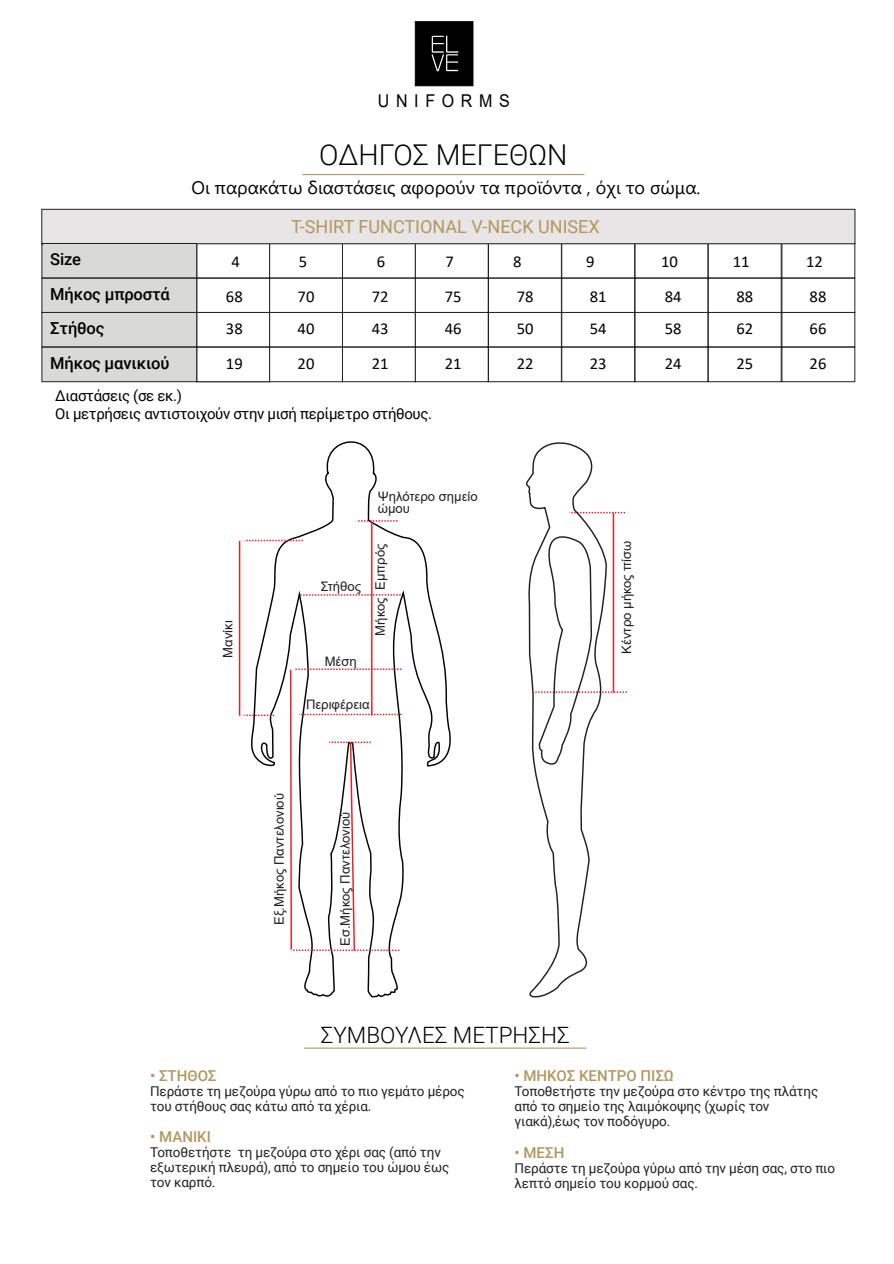
<style>
.page{position:relative;width:894px;height:1264px;background:#fff}
.page>*{position:absolute;margin:0;border:0;box-sizing:border-box;transform-origin:0 0}
.t1{font:300 28.65px "Roboto";color:#000}
.t2{font:300 22.5px "Roboto";color:#000}
.t3{font:18px "Segoe UI";color:#000}
.t4{font:18px "Roboto";color:#b4975d}
.t5{font:17.7px "Arial";letter-spacing:.415em;color:#000;scale:.9 1}
.t6{font:16.5px "Calibri";color:#000}
.t7{font:500 16.5px/34.5px "Roboto";letter-spacing:-.01em;color:#000}
.t8{font:15px/18px "Roboto";letter-spacing:-.02em;color:#000}
.t9{font:500 15px "Roboto";color:#b4975d}
.t10{font:13.5px/15px "Roboto";letter-spacing:-.01em;color:#231f20}
.t11{font:13.05px/11.7px "Arial";color:#231f20}
</style>
<div class="page">
<div style="left:196px;top:278px;width:74px;height:35px;background:#fff;border:1px solid #231f20"></div>
<div style="left:269px;top:278px;width:74px;height:35px;background:#fff;border:1px solid #231f20"></div>
<div style="left:342px;top:278px;width:73px;height:35px;background:#fff;border:1px solid #231f20"></div>
<div style="left:415px;top:278px;width:73px;height:35px;background:#fff;border:1px solid #231f20"></div>
<div style="left:196px;top:312px;width:74px;height:35px;background:#fff;border:1px solid #231f20"></div>
<div style="left:269px;top:312px;width:74px;height:35px;background:#fff;border:1px solid #231f20"></div>
<div style="left:342px;top:312px;width:73px;height:35px;background:#fff;border:1px solid #231f20"></div>
<div style="left:415px;top:312px;width:73px;height:35px;background:#fff;border:1px solid #231f20"></div>
<div style="left:196px;top:347px;width:74px;height:35px;background:#fff;border:1px solid #231f20"></div>
<div style="left:269px;top:347px;width:74px;height:35px;background:#fff;border:1px solid #231f20"></div>
<div style="left:342px;top:347px;width:73px;height:35px;background:#fff;border:1px solid #231f20"></div>
<div style="left:415px;top:347px;width:73px;height:35px;background:#fff;border:1px solid #231f20"></div>
<div style="left:488px;top:278px;width:73px;height:35px;background:#fff;border:1px solid #231f20"></div>
<div style="left:488px;top:312px;width:73px;height:35px;background:#fff;border:1px solid #231f20"></div>
<div style="left:488px;top:347px;width:73px;height:35px;background:#fff;border:1px solid #231f20"></div>
<div style="left:561px;top:278px;width:73px;height:35px;background:#fff;border:1px solid #231f20"></div>
<div style="left:561px;top:312px;width:73px;height:35px;background:#fff;border:1px solid #231f20"></div>
<div style="left:561px;top:347px;width:73px;height:35px;background:#fff;border:1px solid #231f20"></div>
<div style="left:634px;top:278px;width:74px;height:35px;background:#fff;border:1px solid #231f20"></div>
<div style="left:634px;top:312px;width:74px;height:35px;background:#fff;border:1px solid #231f20"></div>
<div style="left:634px;top:347px;width:74px;height:35px;background:#fff;border:1px solid #231f20"></div>
<div style="left:707px;top:278px;width:74px;height:35px;background:#fff;border:1px solid #231f20"></div>
<div style="left:707px;top:312px;width:74px;height:35px;background:#fff;border:1px solid #231f20"></div>
<div style="left:707px;top:347px;width:74px;height:35px;background:#fff;border:1px solid #231f20"></div>
<div style="left:781px;top:278px;width:73px;height:35px;background:#fff;border:1px solid #231f20"></div>
<div style="left:781px;top:312px;width:73px;height:35px;background:#fff;border:1px solid #231f20"></div>
<div style="left:781px;top:347px;width:73px;height:35px;background:#fff;border:1px solid #231f20"></div>
<div style="left:415px;top:22px;width:58px;height:64px;background:#000;border:1px solid #000"></div>
<svg style="left:431px;top:36px;width:27px;height:35px"></svg>
<hr style="left:612px;top:512px;width:2px;height:180px;background:#ed1c24">
<svg style="left:607px;top:512px;width:18px;height:1px"></svg>
<svg style="left:246px;top:441px;width:205px;height:557px"></svg>
<svg style="left:300px;top:594px;width:102px;height:1px"></svg>
<svg style="left:244px;top:714px;width:30px;height:2px"></svg>
<svg style="left:244px;top:539px;width:59px;height:2px"></svg>
<hr style="left:239px;top:541px;width:1px;height:174px;background:#ed1c24">
<svg style="left:358px;top:520px;width:40px;height:1px"></svg>
<hr style="left:371px;top:521px;width:1px;height:194px;background:#ed1c24">
<svg style="left:525px;top:442px;width:82px;height:555px"></svg>
<svg style="left:535px;top:521px;width:91px;height:246px"></svg>
<svg style="left:289px;top:668px;width:112px;height:284px"></svg>
<hr style="left:302px;top:174px;width:282px;height:1px;background:#b4975d">
<hr style="left:304px;top:1047px;width:282px;height:1px;background:#b4975d">
<div style="left:41px;top:209px;width:814px;height:35px;background:#e7e5e5;border:1px solid #231f20"></div>
<div style="left:41px;top:243px;width:156px;height:35px;background:#d9d9d8;border:1px solid #231f20"></div>
<div style="left:41px;top:278px;width:156px;height:35px;background:#d9d9d8;border:1px solid #231f20"></div>
<div style="left:41px;top:312px;width:156px;height:35px;background:#d9d9d8;border:1px solid #231f20"></div>
<div style="left:41px;top:347px;width:156px;height:35px;background:#d9d9d8;border:1px solid #231f20"></div>
<h3 class="t5" style="left:378px;top:89px;width:148px">UNIFORMS</h3>
<h1 class="t1" style="left:319px;top:135px;width:250px">O∆ΗΓΟΣ ΜΕΓΕΘΩΝ</h1>
<h3 class="t3" style="left:191px;top:171px;width:510px">Οι παρακάτω διαστάσεις αφορούν τα προϊόντα , όχι το σώμα.</h3>
<p class="t7" style="left:50px;top:241px;width:121px">Size<br>Μήκος μπροστά<br>Στήθος<br>Μήκος μανικιού</p>
<h3 class="t4" style="left:291px;top:214px;width:310px">T-SHIRT FUNCTIONAL V-NECK UNISEX</h3>
<p class="t6" style="left:231px;top:249px;width:10px">4</p>
<p class="t6" style="left:299px;top:249px;width:10px">5</p>
<p class="t6" style="left:376px;top:249px;width:10px">6</p>
<p class="t6" style="left:445px;top:249px;width:10px">7</p>
<p class="t6" style="left:513px;top:249px;width:10px">8</p>
<p class="t6" style="left:586px;top:249px;width:10px">9</p>
<p class="t6" style="left:661px;top:249px;width:18px">10</p>
<p class="t6" style="left:732px;top:249px;width:18px">11</p>
<p class="t6" style="left:805px;top:249px;width:18px">12</p>
<p class="t6" style="left:226px;top:285px;width:18px">68</p>
<p class="t6" style="left:297px;top:285px;width:18px">70</p>
<p class="t6" style="left:372px;top:285px;width:18px">72</p>
<p class="t6" style="left:444px;top:285px;width:18px">75</p>
<p class="t6" style="left:516px;top:285px;width:18px">78</p>
<p class="t6" style="left:589px;top:285px;width:18px">81</p>
<p class="t6" style="left:664px;top:285px;width:18px">84</p>
<p class="t6" style="left:736px;top:285px;width:18px">88</p>
<p class="t6" style="left:809px;top:285px;width:18px">88</p>
<p class="t6" style="left:226px;top:317px;width:18px">38</p>
<p class="t6" style="left:297px;top:317px;width:18px">40</p>
<p class="t6" style="left:372px;top:317px;width:18px">43</p>
<p class="t6" style="left:444px;top:317px;width:18px">46</p>
<p class="t6" style="left:516px;top:317px;width:18px">50</p>
<p class="t6" style="left:589px;top:317px;width:18px">54</p>
<p class="t6" style="left:664px;top:317px;width:18px">58</p>
<p class="t6" style="left:736px;top:317px;width:18px">62</p>
<p class="t6" style="left:809px;top:317px;width:18px">66</p>
<p class="t6" style="left:226px;top:352px;width:18px">19</p>
<p class="t6" style="left:297px;top:352px;width:18px">20</p>
<p class="t6" style="left:372px;top:352px;width:18px">21</p>
<p class="t6" style="left:444px;top:352px;width:18px">21</p>
<p class="t6" style="left:516px;top:352px;width:18px">22</p>
<p class="t6" style="left:589px;top:352px;width:18px">23</p>
<p class="t6" style="left:664px;top:352px;width:18px">24</p>
<p class="t6" style="left:736px;top:352px;width:18px">25</p>
<p class="t6" style="left:809px;top:352px;width:18px">26</p>
<p class="t8" style="left:55px;top:386px;width:378px">∆ιαστάσεις (σε εκ.)<br>Οι μετρήσεις αντιστοιχούν στην μισή περίμετρο στήθους.</p>
<p class="t11" style="left:222px;top:657px;width:39px;rotate:-90deg">Μανίκι</p>
<p class="t11" style="left:320px;top:580px;width:42px">Στήθος</p>
<p class="t11" style="left:377px;top:490px;width:101px">Ψηλότερο σημείο ώμου</p>
<p class="t11" style="left:374px;top:635px;width:93px;rotate:-90deg">Μήκος Εμπρός</p>
<p class="t11" style="left:324px;top:655px;width:34px">Μέση</p>
<p class="t11" style="left:306px;top:698px;width:65px">Περιφέρεια</p>
<p class="t11" style="left:273px;top:925px;width:134px;rotate:-90deg">Εξ.Μήκος Παντελονιού</p>
<p class="t11" style="left:339px;top:945px;width:136px;rotate:-90deg">Eσ.Μήκος Παντελονιού</p>
<h2 class="t2" style="left:321px;top:1019px;width:250px">ΣΥΜΒΟΥΛΕΣ ΜΕΤΡΗΣΗΣ</h2>
<p class="t11" style="left:620px;top:653px;width:115px;rotate:-90deg">Κέντρο μήκος πίσω</p>
<p class="t9" style="left:150px;top:1064px;width:68px">• ΣΤΗΘΟΣ</p>
<p class="t10" style="left:150px;top:1082px;width:316px">Περάστε τη μεζούρα γύρω από το πιο γεμάτο μέρος του στήθους σας κάτω από τα χέρια.</p>
<p class="t9" style="left:150px;top:1125px;width:62px">• ΜΑΝΙΚΙ</p>
<p class="t10" style="left:150px;top:1143px;width:300px">Τοποθετήστε τη μεζούρα στο χέρι σας (από την εξωτερική πλευρά), από το σημείο του ώμου έως τον καρπό.</p>
<p class="t9" style="left:514px;top:1064px;width:161px">• ΜΗΚΟΣ ΚΕΝΤΡΟ ΠΙΣΩ</p>
<p class="t10" style="left:514px;top:1082px;width:305px">Τοποθετήστε την μεζούρα στο κέντρο της πλάτης από το σημείο της λαιμόκοψης (χωρίς τον γιακά),έως τον ποδόγυρο.</p>
<p class="t9" style="left:514px;top:1141px;width:51px">• ΜΕΣΗ</p>
<p class="t10" style="left:514px;top:1159px;width:322px">Περάστε τη μεζούρα γύρω από την μέση σας, στο πιο λεπτό σημείο του κορμού σας.</p>
</div>
